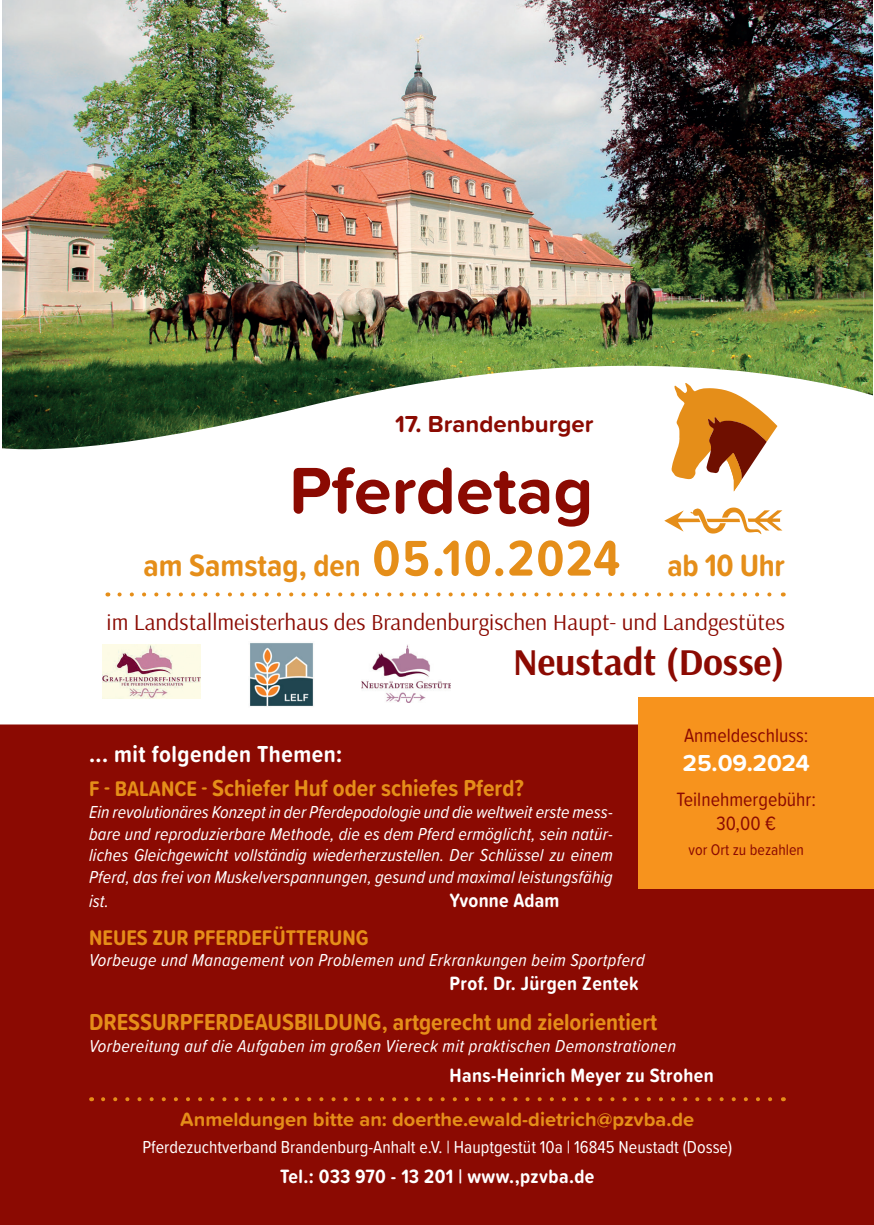
<style>
.page{position:relative;width:874px;height:1225px;background:#fff}
.page>*{position:absolute;margin:0;border:0;box-sizing:border-box;transform-origin:0 0}
.t1{font:700 68px "Proxima Soft";color:#8b0a02}
.t2{font:700 38px "Arsenal";letter-spacing:-.01em;color:#8b0a02}
.t3{font:700 32px "Proxima Soft Cond";color:#e58e19}
.t4{font:700 24px/34.4px "Proxima Soft Cond";color:#e58e19}
.t5{font:700 24px "Proxima Soft";color:#8b0a02}
.t6{font:700 24px "Proxima Soft";color:#fff}
.t7{font:23px "Arsenal";color:#8b0a02}
.t8{font:700 22px "Proxima Soft Cond";color:#e58e19}
.t9{font:700 20px "Proxima Soft Cond";letter-spacing:.02em;color:#fff}
.t10{font:700 20px "Proxima Soft";color:#e58e19}
.t11{font:20px/24px "Proxima Soft Cond";color:#8b0a02;text-align:center}
.t12{font:italic 18px/21.6px "Proxima Soft Cond";letter-spacing:.02em;color:#fff;text-align:justify}
.t13{font:18px "Proxima Soft Cond";color:#fff}
.t14{font:16px "Proxima Soft Cond";color:#8b0a02}
.s1{font-size:52px}
.s2{color:#fff}
.s3{font-size:22px}
</style>
<div class="page">
<div style="left:0;top:720px;width:873px;height:505px;background:#8b0a02"></div>
<img style="left:2px;top:0;width:870px;height:322px">
<svg style="left:0;top:322px;width:873px;height:402px"></svg>
<svg style="left:671px;top:383px;width:106px;height:108px"></svg>
<svg style="left:664px;top:507px;width:118px;height:27px"></svg>
<img style="left:102px;top:645px;width:99px;height:53px">
<img style="left:248px;top:642px;width:66px;height:65px">
<img style="left:362px;top:645px;width:88px;height:57px">
<svg style="left:119px;top:592px;width:657px;height:4px"></svg>
<svg style="left:103px;top:1097px;width:670px;height:4px"></svg>
<div style="left:638px;top:697px;width:235px;height:192px;background:#f7931d"></div>
<h3 class="t5" style="left:395px;top:405px;width:200px">17. Brandenburger</h3>
<h1 class="t1" style="left:289px;top:439px;width:305px">Pferdetag</h1>
<h3 class="t3" style="left:143px;top:541px;width:642px">am Samstag, den <span class="s1">05.10.2024</span> ab 10 Uhr</h3>
<p class="t7" style="left:107px;top:608px;width:679px">im Landstallmeisterhaus des Brandenburgischen Haupt- und Landgestütes</p>
<h2 class="t2" style="left:512px;top:639px;width:273px">Neustadt (Dosse)</h2>
<p class="t11" style="left:683px;top:722px;width:126px">Anmeldeschluss:</p>
<h3 class="t6" style="left:682px;top:744px;width:128px">25.09.2024</h3>
<p class="t11" style="left:676px;top:786px;width:141px">Teilnehmergebühr:<br>30,00 €</p>
<p class="t14" style="left:688px;top:837px;width:117px">vor Ort zu bezahlen</p>
<h3 class="t4" style="left:89px;top:736px;width:436px"><span class="s2">... mit folgenden Themen:<br></span><span class="s3">F - BALANCE -</span> Schiefer Huf oder schiefes Pferd?</h3>
<p class="t12" style="left:89px;top:800px;width:525px">Ein revolutionäres Konzept in der Pferdepodologie und die weltweit erste mess&shy;bare und reproduzierbare Methode, die es dem Pferd ermöglicht, sein natür&shy;liches Gleichgewicht vollständig wiederherzustellen. Der Schlüssel zu einem Pferd, das frei von Muskelverspannungen, gesund und maximal leistungsfähig</p>
<p class="t12" style="left:89px;top:889px;width:21px">ist.</p>
<p class="t9" style="left:449px;top:885px;width:111px">Yvonne Adam</p>
<p class="t8" style="left:89px;top:920px;width:281px">NEUES ZUR PFERDEFÜTTERUNG</p>
<p class="t12" style="left:89px;top:948px;width:557px">Vorbeuge und Management von Problemen und Erkrankungen beim Sportpferd</p>
<p class="t9" style="left:449px;top:968px;width:190px">Prof. Dr. Jürgen Zentek</p>
<h3 class="t4" style="left:89px;top:1004px;width:569px">DRESSURPFERDEAUSBILDUNG, artgerecht und zielorientiert</h3>
<p class="t12" style="left:89px;top:1034px;width:588px">Vorbereitung auf die Aufgaben im großen Viereck mit praktischen Demonstrationen</p>
<p class="t9" style="left:449px;top:1060px;width:266px">Hans-Heinrich Meyer zu Strohen</p>
<p class="t10" style="left:180px;top:1104px;width:515px">Anmeldungen bitte an: doerthe.ewald-dietrich@pzvba.de</p>
<p class="t13" style="left:142px;top:1134px;width:591px">Pferdezuchtverband Brandenburg-Anhalt e.V. | Hauptgestüt 10a | 16845 Neustadt (Dosse)</p>
<p class="t9" style="left:280px;top:1161px;width:316px">Tel.: 033 970 - 13 201 | www.,pzvba.de</p>
</div>
